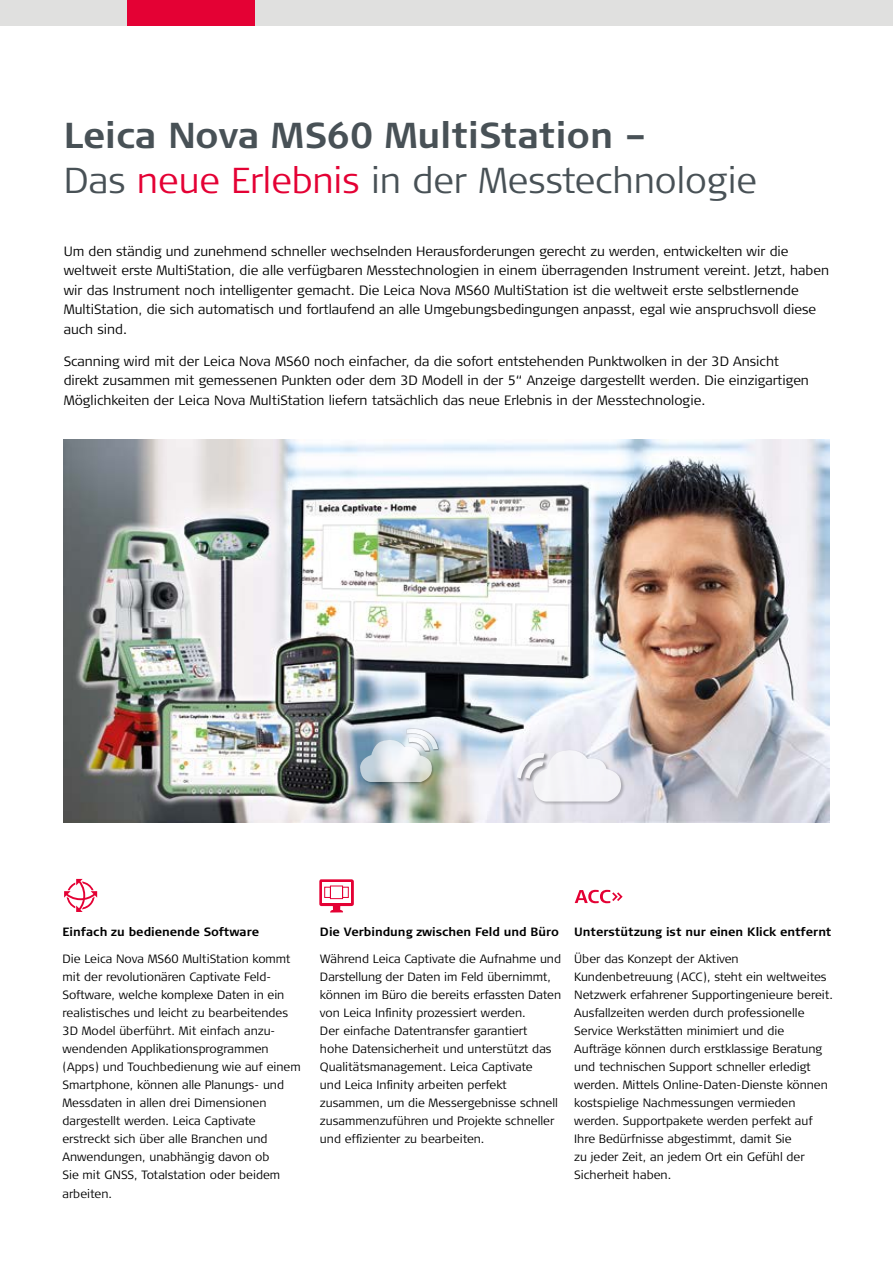
<style>
.page{position:relative;width:893px;height:1263px;background:#fff}
.page>*{position:absolute;margin:0;border:0;box-sizing:border-box;transform-origin:0 0}
.t1{font:700 36px/45px "Signa Column";color:#485156}
.t2{font:300 13.5px/19.5px "Signa Column";color:#000}
.t3{font:300 12px/18px "Signa Column";color:#000}
.t4{font:700 12px "Signa Column";color:#000}
.s1{font-weight:300}
.s2{font-weight:300;color:#e40134}
</style>
<div class="page">
<div style="left:0;top:0;width:893px;height:26px;background:#e0e0df"></div>
<div style="left:128px;top:0;width:127px;height:26px;background:#e40134"></div>
<svg style="left:319px;top:879px;width:35px;height:33px"></svg>
<div style="left:322px;top:882px;width:29px;height:21px;background:#fff"></div>
<div style="left:330px;top:885px;width:13px;height:14px;border:1px solid #e40134"></div>
<div style="left:324px;top:887px;width:7px;height:11px;border:1px solid #e40134"></div>
<div style="left:342px;top:887px;width:7px;height:11px;border:1px solid #e40134"></div>
<svg style="left:64px;top:879px;width:33px;height:33px"></svg>
<svg style="left:575px;top:890px;width:48px;height:13px"></svg>
<img style="left:64px;top:440px;width:765px;height:382px">
<div style="left:360px;top:740px;width:74px;height:45px;background:#000;opacity:.38"></div>
<div style="left:406px;top:728px;width:34px;height:24px;background:#b7c8c9"></div>
<div style="left:406px;top:728px;width:34px;height:23px;background:#000;opacity:.38"></div>
<svg style="left:360px;top:727px;width:78px;height:55px"></svg>
<div style="left:532px;top:749px;width:93px;height:56px;background:#000;opacity:.38"></div>
<div style="left:516px;top:752px;width:33px;height:31px;background:#dadce8"></div>
<div style="left:516px;top:752px;width:33px;height:30px;background:#000;opacity:.38"></div>
<svg style="left:517px;top:747px;width:108px;height:54px"></svg>
<h1 class="t1" style="left:64px;top:114px;width:695px">Leica Nova MS60 MultiStation –<br><span class="s1">Das</span> <span class="s2">neue Erlebnis</span> <span class="s1">in der Messtechnologie</span></h1>
<p class="t2" style="left:64px;top:241px;width:767px">Um den ständig und zunehmend schneller wechselnden Herausforderungen gerecht zu werden, entwickelten wir die weltweit erste MultiStation, die alle verfügbaren Messtechnologien in einem überragenden Instrument vereint. Jetzt, haben wir das Instrument noch intelligenter gemacht. Die Leica Nova MS60 MultiStation ist die weltweit erste selbstlernende MultiStation, die sich automatisch und fortlaufend an alle Umgebungsbedingungen anpasst, egal wie anspruchsvoll diese auch sind.</p>
<p class="t2" style="left:64px;top:352px;width:747px">Scanning wird mit der Leica Nova MS60 noch einfacher, da die sofort entstehenden Punktwolken in der 3D Ansicht direkt zusammen mit gemessenen Punkten oder dem 3D Modell in der 5“ Anzeige dargestellt werden. Die einzigartigen<br>Möglichkeiten der Leica Nova MultiStation liefern tatsächlich das neue Erlebnis in der Messtechnologie.</p>
<p class="t4" style="left:63px;top:924px;width:198px">Einfach zu bedienende Software</p>
<p class="t3" style="left:63px;top:949px;width:240px">Die Leica Nova MS60 MultiStation kommt mit der revolutionären Captivate Feld-Software, welche komplexe Daten in ein realistisches und leicht zu bearbeitendes 3D Model überführt. Mit einfach anzu&shy;wendenden Applikationsprogrammen (Apps) und Touchbedienung wie auf einem Smartphone, können alle Planungs- und Messdaten in allen drei Dimensionen dargestellt werden. Leica Captivate erstreckt sich über alle Branchen und Anwendungen, unabhängig davon ob<br>Sie mit GNSS, Totalstation oder beidem</p>
<p class="t3" style="left:63px;top:1185px;width:51px">arbeiten.</p>
<p class="t4" style="left:320px;top:924px;width:240px">Die Verbindung zwischen Feld und Büro</p>
<p class="t3" style="left:320px;top:949px;width:243px">Während Leica Captivate die Aufnahme und Darstellung der Daten im Feld übernimmt, können im Büro die bereits erfassten Daten von Leica Infinity prozessiert werden.<br>Der einfache Datentransfer garantiert<br>hohe Datensicherheit und unterstützt das Qualitätsmanagement. Leica Captivate<br>und Leica Infinity arbeiten perfekt zusammen, um die Messergebnisse schnell zusammenzuführen und Projekte schneller und effizienter zu bearbeiten.</p>
<p class="t4" style="left:574px;top:924px;width:259px">Unterstützung ist nur einen Klick entfernt</p>
<p class="t3" style="left:574px;top:949px;width:260px">Über das Konzept der Aktiven Kundenbetreuung (ACC), steht ein weltweites Netzwerk erfahrener Supportingenieure bereit.<br>Ausfallzeiten werden durch professionelle Service Werkstätten minimiert und die Aufträge können durch erstklassige Beratung und technischen Support schneller erledigt werden. Mittels Online-Daten-Dienste können kostspielige Nachmessungen vermieden werden. Supportpakete werden perfekt auf Ihre Bedürfnisse abgestimmt, damit Sie<br>zu jeder Zeit, an jedem Ort ein Gefühl der Sicherheit haben.</p>
</div>
